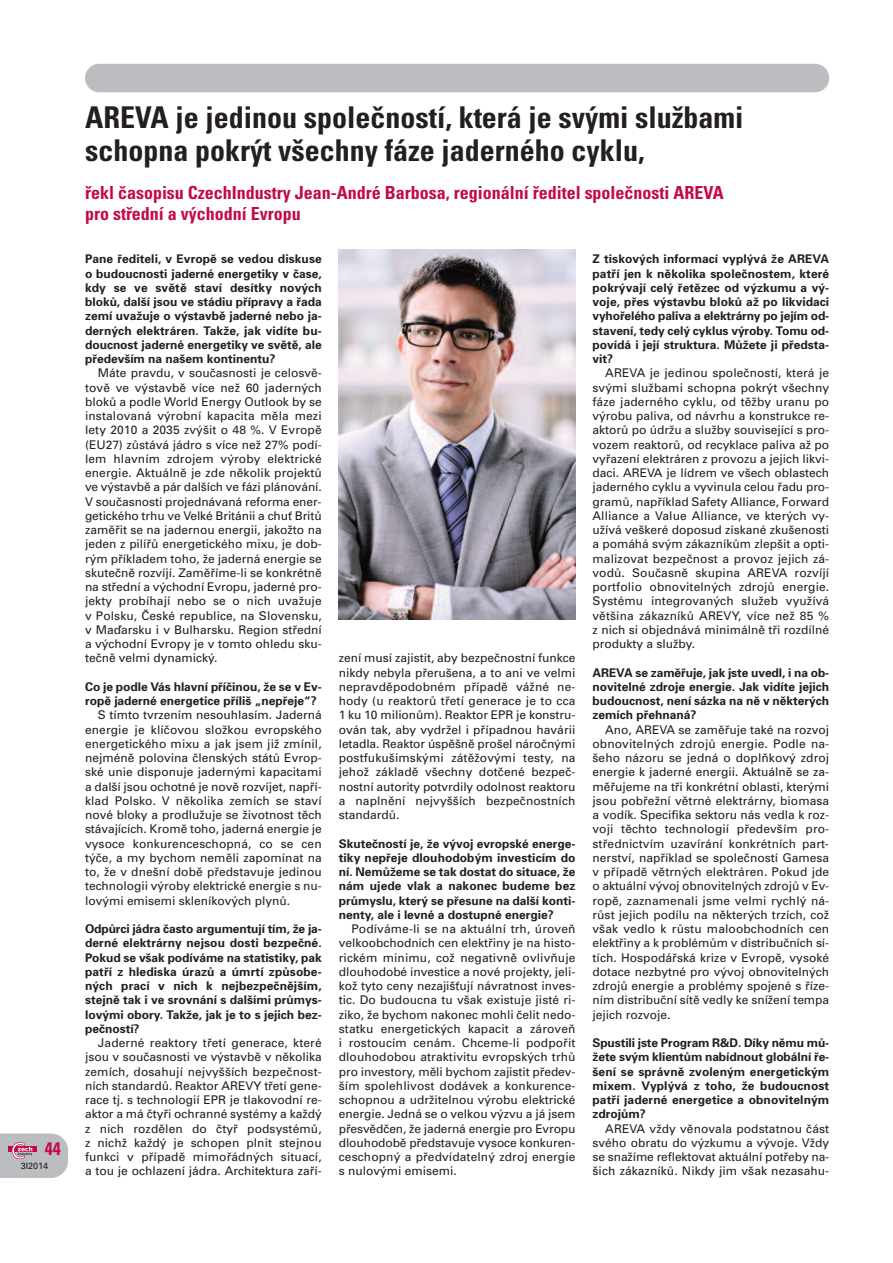
<style>
.page{position:relative;width:893px;height:1263px;background:#fff}
.page>*{position:absolute;margin:0;border:0;box-sizing:border-box;transform-origin:0 0}
.t1{font:700 condensed 30px/33px "Univers CE";color:#231f20}
.t2{font:700 condensed 18px/21px "Univers CE";color:#c30a49}
.t3{font:12px/14.2px "Univers CE";color:#231f20;text-align:justify}
.t4{font:700 12px/14.2px "Univers CE";color:#231f20;text-align:justify}
.t5{font:9px "Univers CE";color:#231f20}
</style>
<div class="page">
<div style="left:85px;top:64px;width:744px;height:28px;background:#bcbdc0;border-radius:14px"></div>
<svg style="left:0;top:1133px;width:68px;height:45px;background:#c0b7bd"></svg>
<img style="left:339px;top:249px;width:236px;height:370px">
<h2 class="t2" style="left:45px;top:1140px;width:17px">44</h2>
<p class="t5" style="left:21px;top:1163px;width:29px">3I2014</p>
<h1 class="t1" style="left:85px;top:103px;width:660px">AREVA je jedinou společností, která je svými službami schopna pokrýt všechny fáze jaderného cyklu,</h1>
<h2 class="t2" style="left:85px;top:183px;width:640px">řekl časopisu CzechIndustry Jean-André Barbosa, regionální ředitel společnosti AREVA pro střední a východní Evropu</h2>
<p class="t4" style="left:85px;top:253px;width:238px">Pane řediteli, v Evropě se vedou diskuse o budoucnosti jaderné energetiky v čase, kdy se ve světě staví desítky nových bloků, další jsou ve stádiu přípravy a řada zemí uvažuje o výstavbě jaderné nebo ja&shy;derných elektráren. Takže, jak vidíte bu&shy;doucnost jaderné energetiky ve světě, ale především na našem kontinentu?</p>
<p class="t3" style="left:85px;top:367px;width:238px;text-indent:13px">Máte pravdu, v současnosti je celosvě&shy;tově ve výstavbě více než 60 jaderných bloků a podle World Energy Outlook by se instalovaná výrobní kapacita měla mezi lety 2010 a 2035 zvýšit o 48 %. V Evropě (EU27) zůstává jádro s více než 27% podí&shy;lem hlavním zdrojem výroby elektrické energie. Aktuálně je zde několik projektů ve výstavbě a pár dalších ve fázi plánování.<br>V současnosti projednávaná reforma ener&shy;getického trhu ve Velké Británii a chuť Britů zaměřit se na jadernou energii, jakožto na jeden z pilířů energetického mixu, je dob&shy;rým příkladem toho, že jaderná energie se skutečně rozvíjí. Zaměříme-li se konkrétně na střední a východní Evropu, jaderné pro&shy;jekty probíhají nebo se o nich uvažuje v Polsku, České republice, na Slovensku, v Maďarsku i v Bulharsku. Region střední a východní Evropy je v tomto ohledu sku&shy;tečně velmi dynamický.</p>
<p class="t4" style="left:85px;top:680px;width:238px">Co je podle Vás hlavní příčinou, že se v Ev&shy;ropě jaderné energetice příliš „nepřeje“?</p>
<p class="t3" style="left:85px;top:709px;width:238px;text-indent:13px">S tímto tvrzením nesouhlasím. Jaderná energie je klíčovou složkou evropského energetického mixu a jak jsem již zmínil, nejméně polovina členských států Evrop&shy;ské unie disponuje jadernými kapacitami a další jsou ochotné je nově rozvíjet, napří&shy;klad Polsko. V několika zemích se staví nové bloky a prodlužuje se životnost těch stávajících. Kromě toho, jaderná energie je vysoce konkurenceschopná, co se cen týče, a my bychom neměli zapomínat na to, že v dnešní době představuje jedinou technologii výroby elektrické energie s nu&shy;lovými emisemi skleníkových plynů.</p>
<p class="t4" style="left:85px;top:923px;width:238px">Odpůrci jádra často argumentují tím, že ja&shy;derné elektrárny nejsou dosti bezpečné.<br>Pokud se však podíváme na statistiky, pak patří z hlediska úrazů a úmrtí způsobe&shy;ných prací v nich k nejbezpečnějším, stejně tak i ve srovnání s dalšími průmys&shy;lovými obory. Takže, jak je to s jejich bez&shy;pečností?</p>
<p class="t3" style="left:85px;top:1037px;width:238px;text-indent:13px">Jaderné reaktory třetí generace, které jsou v současnosti ve výstavbě v několika zemích, dosahují nejvyšších bezpečnost&shy;ních standardů. Reaktor AREVY třetí gene&shy;race tj. s technologií EPR je tlakovodní re&shy;aktor a má čtyři ochranné systémy a každý z nich rozdělen do čtyř podsystémů, z nichž každý je schopen plnit stejnou funkci v případě mimořádných situací, a tou je ochlazení jádra. Architektura zaří-</p>
<p class="t3" style="left:339px;top:652px;width:238px">zení musí zajistit, aby bezpečnostní funkce nikdy nebyla přerušena, a to ani ve velmi nepravděpodobném případě vážné ne&shy;hody (u reaktorů třetí generace je to cca 1 ku 10 milionům). Reaktor EPR je konstru&shy;ován tak, aby vydržel i případnou havárii letadla. Reaktor úspěšně prošel náročnými postfukušimskými zátěžovými testy, na jehož základě všechny dotčené bezpeč&shy;nostní autority potvrdily odolnost reaktoru a naplnění nejvyšších bezpečnostních standardů.</p>
<p class="t4" style="left:339px;top:837px;width:238px">Skutečností je, že vývoj evropské energe&shy;tiky nepřeje dlouhodobým investicím do ní. Nemůžeme se tak dostat do situace, že nám ujede vlak a nakonec budeme bez průmyslu, který se přesune na další konti&shy;nenty, ale i levné a dostupné energie?</p>
<p class="t3" style="left:339px;top:923px;width:238px;text-indent:13px">Podíváme-li se na aktuální trh, úroveň velkoobchodních cen elektřiny je na histo&shy;rickém minimu, což negativně ovlivňuje dlouhodobé investice a nové projekty, jeli&shy;kož tyto ceny nezajišťují návratnost inves&shy;tic. Do budoucna tu však existuje jisté ri&shy;ziko, že bychom nakonec mohli čelit nedo&shy;statku energetických kapacit a zároveň i rostoucím cenám. Chceme-li podpořit dlouhodobou atraktivitu evropských trhů pro investory, měli bychom zajistit předev&shy;ším spolehlivost dodávek a konkurence&shy;schopnou a udržitelnou výrobu elektrické energie. Jedná se o velkou výzvu a já jsem přesvědčen, že jaderná energie pro Evropu dlouhodobě představuje vysoce konkuren&shy;ceschopný a předvídatelný zdroj energie s nulovými emisemi.</p>
<p class="t4" style="left:592px;top:253px;width:238px">Z tiskových informací vyplývá že AREVA patří jen k několika společnostem, které pokrývají celý řetězec od výzkumu a vý&shy;voje, přes výstavbu bloků až po likvidaci vyhořelého paliva a elektrárny po jejím od&shy;stavení, tedy celý cyklus výroby. Tomu od&shy;povídá i její struktura. Můžete ji předsta&shy;vit?</p>
<p class="t3" style="left:592px;top:367px;width:238px;text-indent:13px">AREVA je jedinou společností, která je svými službami schopna pokrýt všechny fáze jaderného cyklu, od těžby uranu po výrobu paliva, od návrhu a konstrukce re&shy;aktorů po údržu a služby související s pro&shy;vozem reaktorů, od recyklace paliva až po vyřazení elektráren z provozu a jejich likvi&shy;daci. AREVA je lídrem ve všech oblastech jaderného cyklu a vyvinula celou řadu pro&shy;gramů, například Safety Alliance, Forward Alliance a Value Alliance, ve kterých vy&shy;užívá veškeré doposud získané zkušenosti a pomáhá svým zákazníkům zlepšit a opti&shy;malizovat bezpečnost a provoz jejich zá&shy;vodů. Současně skupina AREVA rozvíjí portfolio obnovitelných zdrojů energie.<br>Systému integrovaných služeb využívá většina zákazníků AREVY, více než 85 % z nich si objednává minimálně tři rozdílné produkty a služby.</p>
<p class="t4" style="left:592px;top:666px;width:238px">AREVA se zaměřuje, jak jste uvedl, i na ob&shy;novitelné zdroje energie. Jak vidíte jejich budoucnost, není sázka na ně v některých zemích přehnaná?</p>
<p class="t3" style="left:592px;top:723px;width:238px;text-indent:13px">Ano, AREVA se zaměřuje také na rozvoj obnovitelných zdrojů energie. Podle na&shy;šeho názoru se jedná o doplňkový zdroj energie k jaderné energii. Aktuálně se za&shy;měřujeme na tři konkrétní oblasti, kterými jsou pobřežní větrné elektrárny, biomasa a vodík. Specifika sektoru nás vedla k roz&shy;voji těchto technologií především pro&shy;střednictvím uzavírání konkrétních part&shy;nerství, například se společností Gamesa v případě větrných elektráren. Pokud jde o aktuální vývoj obnovitelných zdrojů v Ev&shy;ropě, zaznamenali jsme velmi rychlý ná&shy;růst jejich podílu na některých trzích, což však vedlo k růstu maloobchodních cen elektřiny a k problémům v distribučních sí&shy;tích. Hospodářská krize v Evropě, vysoké dotace nezbytné pro vývoj obnovitelných zdrojů energie a problémy spojené s říze&shy;ním distribuční sítě vedly ke snížení tempa jejich rozvoje.</p>
<p class="t4" style="left:592px;top:1037px;width:238px">Spustili jste Program R&amp;D. Díky němu mů&shy;žete svým klientům nabídnout globální ře&shy;šení se správně zvoleným energetickým mixem. Vyplývá z toho, že budoucnost patří jaderné energetice a obnovitelným zdrojům?</p>
<p class="t3" style="left:592px;top:1122px;width:238px;text-indent:13px">AREVA vždy věnovala podstatnou část svého obratu do výzkumu a vývoje. Vždy se snažíme reflektovat aktuální potřeby na&shy;šich zákazníků. Nikdy jim však nezasahu-</p>
</div>
